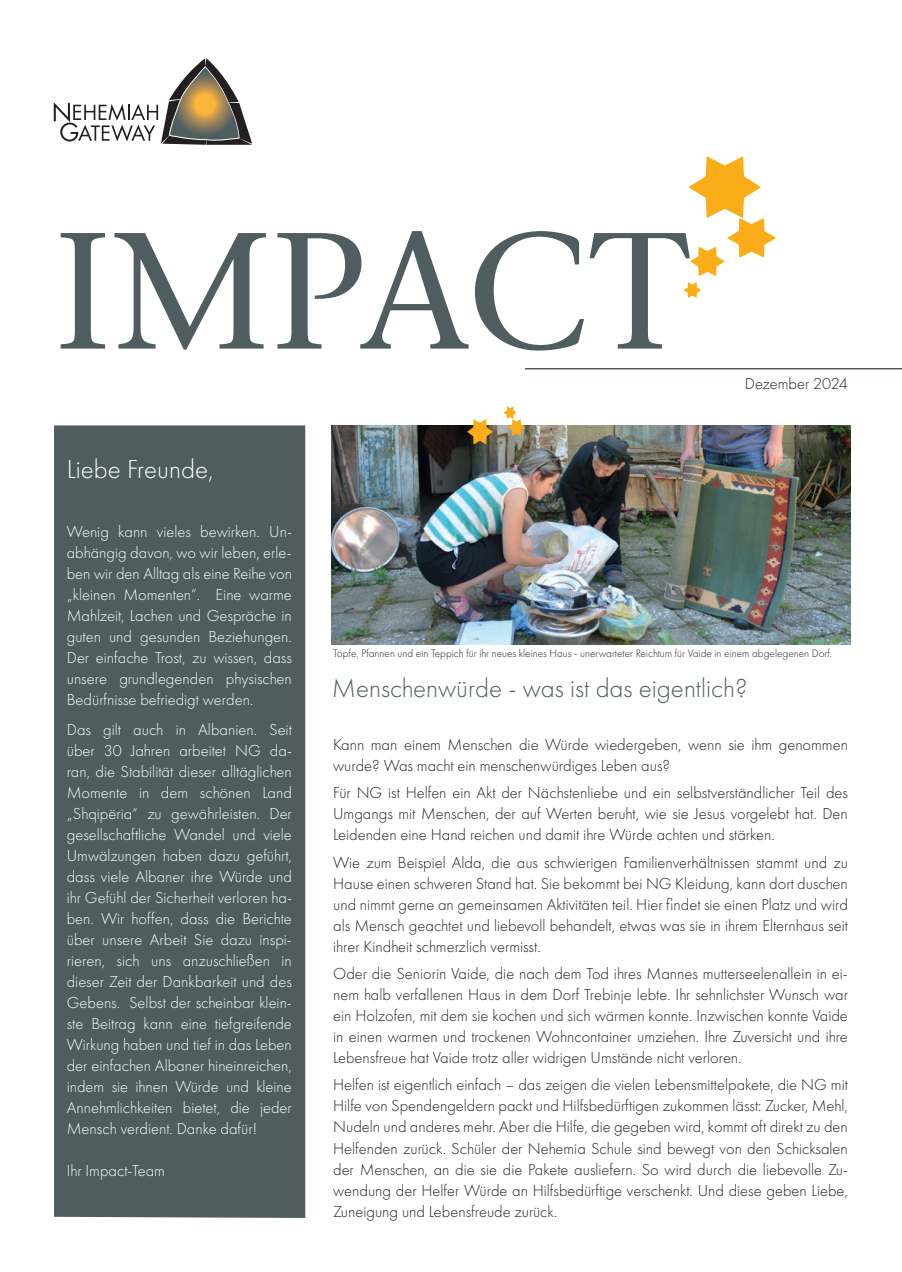
<style>
.page{position:relative;width:902px;height:1272px;background:#fff}
.page>*{position:absolute;margin:0;border:0;box-sizing:border-box;transform-origin:0 0}
.t1{font:500 165px "Stone Ser ITC Std";color:#4f5d60}
.t2{font:300 27px "Futura PT";color:#4f5d60}
.t3{font:300 27px "Futura PT";color:#fff}
.t4{font:300 16.5px/21px "Futura PT";color:#231f20;text-align:justify}
.t5{font:300 16.5px/21px "Futura PT";color:#fff;text-align:justify}
.t6{font:300 11.25px "Futura PT";color:#231f20}
</style>
<div class="page">
<svg style="left:688px;top:156px;width:88px;height:120px"></svg>
<svg style="left:683px;top:282px;width:18px;height:16px"></svg>
<img style="left:332px;top:425px;width:518px;height:219px">
<svg style="left:467px;top:419px;width:25px;height:25px"></svg>
<svg style="left:503px;top:406px;width:22px;height:30px"></svg>
<div style="left:54px;top:425px;width:251px;height:792px;background:#4f5d60"></div>
<svg style="left:54px;top:58px;width:198px;height:87px"></svg>
<hr style="left:525px;top:368px;width:376px;height:1px;background:#4f5d60">
<h1 class="t1" style="left:54px;top:191px;width:637px">IMPACT</h1>
<h2 class="t3" style="left:67px;top:454px;width:148px">Liebe Freunde,</h2>
<p class="t4" style="left:744px;top:373px;width:105px">Dezember 2024</p>
<p class="t5" style="left:67px;top:521px;width:227px">Wenig kann vieles bewirken. Un&shy;abhängig davon, wo wir leben, erle&shy;ben wir den Alltag als eine Reihe von „kleinen Momenten“. Eine warme Mahlzeit, Lachen und Gespräche in guten und gesunden Beziehungen.<br>Der einfache Trost, zu wissen, dass unsere grundlegenden physischen Bedürfnisse befriedigt werden.</p>
<p class="t5" style="left:67px;top:719px;width:227px">Das gilt auch in Albanien. Seit über 30 Jahren arbeitet NG da&shy;ran, die Stabilität dieser alltäglichen Momente in dem schönen Land „Shqipëria“ zu gewährleisten. Der gesellschaftliche Wandel und viele Umwälzungen haben dazu geführt, dass viele Albaner ihre Würde und ihr Gefühl der Sicherheit verloren ha&shy;ben. Wir hoffen, dass die Berichte über unsere Arbeit Sie dazu inspi&shy;rieren, sich uns anzuschließen in dieser Zeit der Dankbarkeit und des Gebens. Selbst der scheinbar klein&shy;ste Beitrag kann eine tiefgreifende Wirkung haben und tief in das Leben der einfachen Albaner hineinreichen, indem sie ihnen Würde und kleine Annehmlichkeiten bietet, die jeder Mensch verdient. Danke dafür!</p>
<p class="t5" style="left:67px;top:1160px;width:100px">Ihr Impact-Team</p>
<p class="t6" style="left:333px;top:647px;width:500px">Töpfe, Pfannen und ein Teppich für ihr neues kleines Haus - unerwarteter Reichtum für Vaide in einem abgelegenen Dorf.</p>
<h2 class="t2" style="left:332px;top:672px;width:417px">Menschenwürde - was ist das eigentlich?</h2>
<p class="t4" style="left:333px;top:733px;width:516px">Kann man einem Menschen die Würde wiedergeben, wenn sie ihm genommen wurde? Was macht ein menschenwürdiges Leben aus?</p>
<p class="t4" style="left:333px;top:782px;width:516px">Für NG ist Helfen ein Akt der Nächstenliebe und ein selbstverständlicher Teil des Umgangs mit Menschen, der auf Werten beruht, wie sie Jesus vorgelebt hat. Den Leidenden eine Hand reichen und damit ihre Würde achten und stärken.</p>
<p class="t4" style="left:333px;top:851px;width:516px">Wie zum Beispiel Alda, die aus schwierigen Familienverhältnissen stammt und zu Hause einen schweren Stand hat. Sie bekommt bei NG Kleidung, kann dort duschen und nimmt gerne an gemeinsamen Aktivitäten teil. Hier findet sie einen Platz und wird als Mensch geachtet und liebevoll behandelt, etwas was sie in ihrem Elternhaus seit ihrer Kindheit schmerzlich vermisst.</p>
<p class="t4" style="left:333px;top:963px;width:516px">Oder die Seniorin Vaide, die nach dem Tod ihres Mannes mutterseelenallein in ei&shy;nem halb verfallenen Haus in dem Dorf Trebinje lebte. Ihr sehnlichster Wunsch war ein Holzofen, mit dem sie kochen und sich wärmen konnte. Inzwischen konnte Vaide in einen warmen und trockenen Wohncontainer umziehen. Ihre Zuversicht und ihre Lebensfreue hat Vaide trotz aller widrigen Umstände nicht verloren.</p>
<p class="t4" style="left:333px;top:1074px;width:516px">Helfen ist eigentlich einfach – das zeigen die vielen Lebensmittelpakete, die NG mit Hilfe von Spendengeldern packt und Hilfsbedürftigen zukommen lässt: Zucker, Mehl, Nudeln und anderes mehr. Aber die Hilfe, die gegeben wird, kommt oft direkt zu den Helfenden zurück. Schüler der Nehemia Schule sind bewegt von den Schicksalen der Menschen, an die sie die Pakete ausliefern. So wird durch die liebevolle Zu&shy;wendung der Helfer Würde an Hilfsbedürftige verschenkt. Und diese geben Liebe, Zuneigung und Lebensfreude zurück.</p>
</div>
